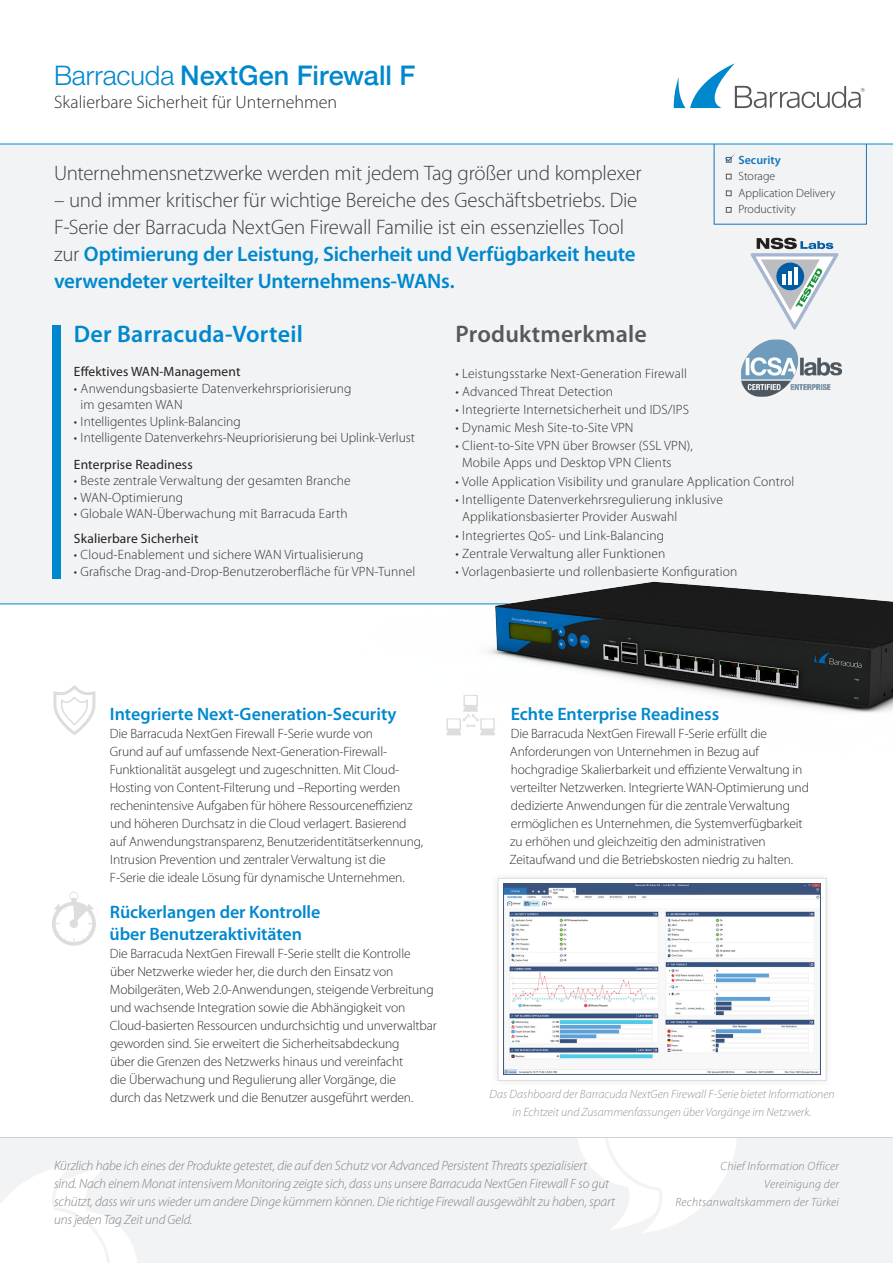
<style>
.page{position:relative;width:893px;height:1263px;background:#fff}
.page>*{position:absolute;margin:0;border:0;box-sizing:border-box;transform-origin:0 0}
.t1{font:500 27px "Helvetica Neue";color:#0088ce}
.spotlight_title{font:600 24px "Myriad Pro";letter-spacing:.01em;color:#0088ce}
.spotlight_title-2{font:600 24px "Myriad Pro";letter-spacing:.01em;color:#57585a}
.product-description{font:300 21px/27px "Myriad Pro";letter-spacing:-.015em;color:#3e3e3f}
.section_header{font:600 18px/21.6px "Myriad Pro";letter-spacing:-.005em;color:#0088ce}
.sub_header{font:300 18px "Myriad Pro";color:#312f30}
.body_text{font:300 13.5px/18px "Myriad Pro";letter-spacing:-.01em;color:#312f30}
.body_text-2{font:300 13.5px/16.5px "Myriad Pro";letter-spacing:.01em;color:#312f30}
.quote{font:italic 300 13.5px/18px "Myriad Pro";letter-spacing:-.01em;color:#808285}
.spotlight_section-ti{font:13.5px "Myriad Pro";letter-spacing:.01em;color:#231f20}
.t2{font:italic 300 12px/18px "Myriad Pro";color:#939598;text-align:center}
.quote-2{font:italic 300 12px/18px "Myriad Pro";letter-spacing:.02em;color:#808285;text-align:right}
.Unselected_text{font:300 12px "Myriad Pro";color:#312f30}
.Selected_Text{font:600 12px "Myriad Pro";color:#1974bb}
.s1{font-weight:300}
.s2{font-weight:600;color:#0088ce}
</style>
<div class="page">
<div style="left:0;top:1137px;width:893px;height:126px;background:#f2f3f4"></div>
<svg style="left:578px;top:1138px;width:158px;height:95px"></svg>
<svg style="left:0;top:1165px;width:137px;height:98px"></svg>
<div style="left:0;top:144px;width:893px;height:460px;background:#f2f3f4"></div>
<hr style="left:0;top:1137px;width:893px;height:1px;background:#d1d2d4">
<div style="left:52px;top:325px;width:9px;height:253px;background:#0088ce"></div>
<svg style="left:713px;top:143px;width:154px;height:82px"></svg>
<svg style="left:751px;top:238px;width:87px;height:92px"></svg>
<img style="left:366px;top:444px;width:527px;height:292px">
<img style="left:740px;top:333px;width:101px;height:69px">
<svg style="left:674px;top:63px;width:191px;height:45px"></svg>
<svg style="left:52px;top:892px;width:44px;height:54px"></svg>
<svg style="left:446px;top:695px;width:49px;height:40px"></svg>
<div style="left:490px;top:870px;width:344px;height:218px;background:#231f20;opacity:.1"></div>
<div style="left:498px;top:878px;width:328px;height:202px;background:#fff;border:1px solid #dcdddf"></div>
<img style="left:503px;top:884px;width:318px;height:191px">
<svg style="left:53px;top:687px;width:43px;height:48px"></svg>
<p class="t1" style="left:54px;top:54px;width:363px"><span class="s1">Barracuda</span> NextGen Firewall F</p>
<p class="sub_header" style="left:54px;top:92px;width:285px">Skalierbare Sicherheit für Unternehmen</p>
<p class="product-description" style="left:54px;top:160px;width:589px">Unternehmensnetzwerke werden mit jedem Tag größer und komplexer</p>
<p class="product-description" style="left:54px;top:187px;width:585px">– und immer kritischer für wichtige Bereiche des Geschäftsbetriebs. Die F-Serie der Barracuda NextGen Firewall Familie ist ein essenzielles Tool zur <span class="s2">Optimierung der Leistung, Sicherheit und Verfügbarkeit heute verwendeter verteilter Unternehmens-WANs.</span></p>
<p class="Selected_Text" style="left:738px;top:152px;width:44px">Security</p>
<p class="Unselected_text" style="left:738px;top:170px;width:38px">Storage</p>
<p class="Unselected_text" style="left:738px;top:186px;width:98px">Application Delivery</p>
<p class="Unselected_text" style="left:738px;top:203px;width:59px">Productivity</p>
<p class="spotlight_title" style="left:74px;top:319px;width:231px">Der Barracuda-Vorteil</p>
<p class="spotlight_section-ti" style="left:74px;top:363px;width:168px">Effektives WAN-Management</p>
<p class="body_text-2" style="left:81px;top:380px;width:272px;text-indent:-7px">• Anwendungsbasierte Datenverkehrspriorisierung im gesamten WAN</p>
<p class="body_text" style="left:74px;top:412px;width:168px">• Intelligentes Uplink-Balancing</p>
<p class="body_text" style="left:74px;top:429px;width:343px">• Intelligente Datenverkehrs-Neupriorisierung bei Uplink-Verlust</p>
<p class="spotlight_section-ti" style="left:74px;top:456px;width:120px">Enterprise Readiness</p>
<p class="body_text-2" style="left:74px;top:473px;width:278px">• Beste zentrale Verwaltung der gesamten Branche</p>
<p class="body_text-2" style="left:74px;top:489px;width:111px">• WAN-Optimierung</p>
<p class="body_text-2" style="left:74px;top:506px;width:275px">• Globale WAN-Überwachung mit Barracuda Earth</p>
<p class="spotlight_section-ti" style="left:74px;top:530px;width:126px">Skalierbare Sicherheit</p>
<p class="body_text-2" style="left:74px;top:547px;width:291px">• Cloud-Enablement und sichere WAN Virtualisierung</p>
<p class="body_text-2" style="left:74px;top:563px;width:343px">• Grafische Drag-and-Drop-Benutzeroberfläche für VPN-Tunnel</p>
<p class="spotlight_title-2" style="left:455px;top:319px;width:193px">Produktmerkmale</p>
<p class="body_text-2" style="left:455px;top:365px;width:233px">• Leistungsstarke Next-Generation Firewall</p>
<p class="body_text-2" style="left:455px;top:383px;width:159px">• Advanced Threat Detection</p>
<p class="body_text-2" style="left:455px;top:401px;width:235px">• Integrierte Internetsicherheit und IDS/IPS</p>
<p class="body_text-2" style="left:455px;top:419px;width:180px">• Dynamic Mesh Site-to-Site VPN</p>
<p class="body_text-2" style="left:462px;top:437px;width:232px;text-indent:-7px">• Client-to-Site VPN über Browser (SSL VPN),<br>Mobile Apps und Desktop VPN Clients</p>
<p class="body_text-2" style="left:455px;top:473px;width:340px">• Volle Application Visibility und granulare Application Control</p>
<p class="body_text-2" style="left:462px;top:491px;width:262px;text-indent:-7px">• Intelligente Datenverkehrsregulierung inklusive<br>Applikationsbasierter Provider Auswahl</p>
<p class="body_text-2" style="left:455px;top:527px;width:210px">• Integriertes QoS- und Link-Balancing</p>
<p class="body_text-2" style="left:455px;top:545px;width:211px">• Zentrale Verwaltung aller Funktionen</p>
<p class="body_text-2" style="left:455px;top:563px;width:283px">• Vorlagenbasierte und rollenbasierte Konfiguration</p>
<p class="section_header" style="left:110px;top:703px;width:288px">Integrierte Next-Generation-Security</p>
<p class="body_text" style="left:110px;top:725px;width:315px">Die Barracuda NextGen Firewall F-Serie wurde von<br>Grund auf auf umfassende Next-Generation-Firewall-Funktionalität ausgelegt und zugeschnitten. Mit Cloud-Hosting von Content-Filterung und –Reporting werden rechenintensive Aufgaben für höhere Ressourceneffizienz und höheren Durchsatz in die Cloud verlagert. Basierend auf Anwendungstransparenz, Benutzeridentitätserkennung, Intrusion Prevention und zentraler Verwaltung ist die F-Serie die ideale Lösung für dynamische Unternehmen.</p>
<p class="section_header" style="left:110px;top:901px;width:212px">Rückerlangen der Kontrolle über Benutzeraktivitäten</p>
<p class="body_text" style="left:110px;top:944px;width:329px">Die Barracuda NextGen Firewall F-Serie stellt die Kontrolle über Netzwerke wieder her, die durch den Einsatz von Mobilgeräten, Web 2.0-Anwendungen, steigende Verbreitung und wachsende Integration sowie die Abhängigkeit von Cloud-basierten Ressourcen undurchsichtig und unverwaltbar geworden sind. Sie erweitert die Sicherheitsabdeckung<br>über die Grenzen des Netzwerks hinaus und vereinfacht<br>die Überwachung und Regulierung aller Vorgänge, die<br>durch das Netzwerk und die Benutzer ausgeführt werden.</p>
<p class="section_header" style="left:511px;top:703px;width:210px">Echte Enterprise Readiness</p>
<p class="body_text" style="left:509px;top:725px;width:301px">Die Barracuda NextGen Firewall F-Serie erfüllt die Anforderungen von Unternehmen in Bezug auf hochgradige Skalierbarkeit und effiziente Verwaltung in verteilter Netzwerken. Integrierte WAN-Optimierung und dedizierte Anwendungen für die zentrale Verwaltung ermöglichen es Unternehmen, die Systemverfügbarkeit zu erhöhen und gleichzeitig den administrativen Zeitaufwand und die Betriebskosten niedrig zu halten.</p>
<p class="t2" style="left:490px;top:1085px;width:347px">Das Dashboard der Barracuda NextGen Firewall F-Serie bietet Informationen in Echtzeit und Zusammenfassungen über Vorgänge im Netzwerk.</p>
<p class="quote" style="left:54px;top:1156px;width:563px">Kürzlich habe ich eines der Produkte getestet, die auf den Schutz vor Advanced Persistent Threats spezialisiert<br>sind. Nach einem Monat intensivem Monitoring zeigte sich, dass uns unsere Barracuda NextGen Firewall F so gut schützt, dass wir uns wieder um andere Dinge kümmern können. Die richtige Firewall ausgewählt zu haben, spart uns jeden Tag Zeit und Geld.</p>
<p class="quote-2" style="left:721px;top:1157px;width:120px">Chief Information Officer</p>
<p class="quote-2" style="left:675px;top:1175px;width:165px">Vereinigung der<br>Rechtsanwaltskammern der Türkei</p>
</div>
